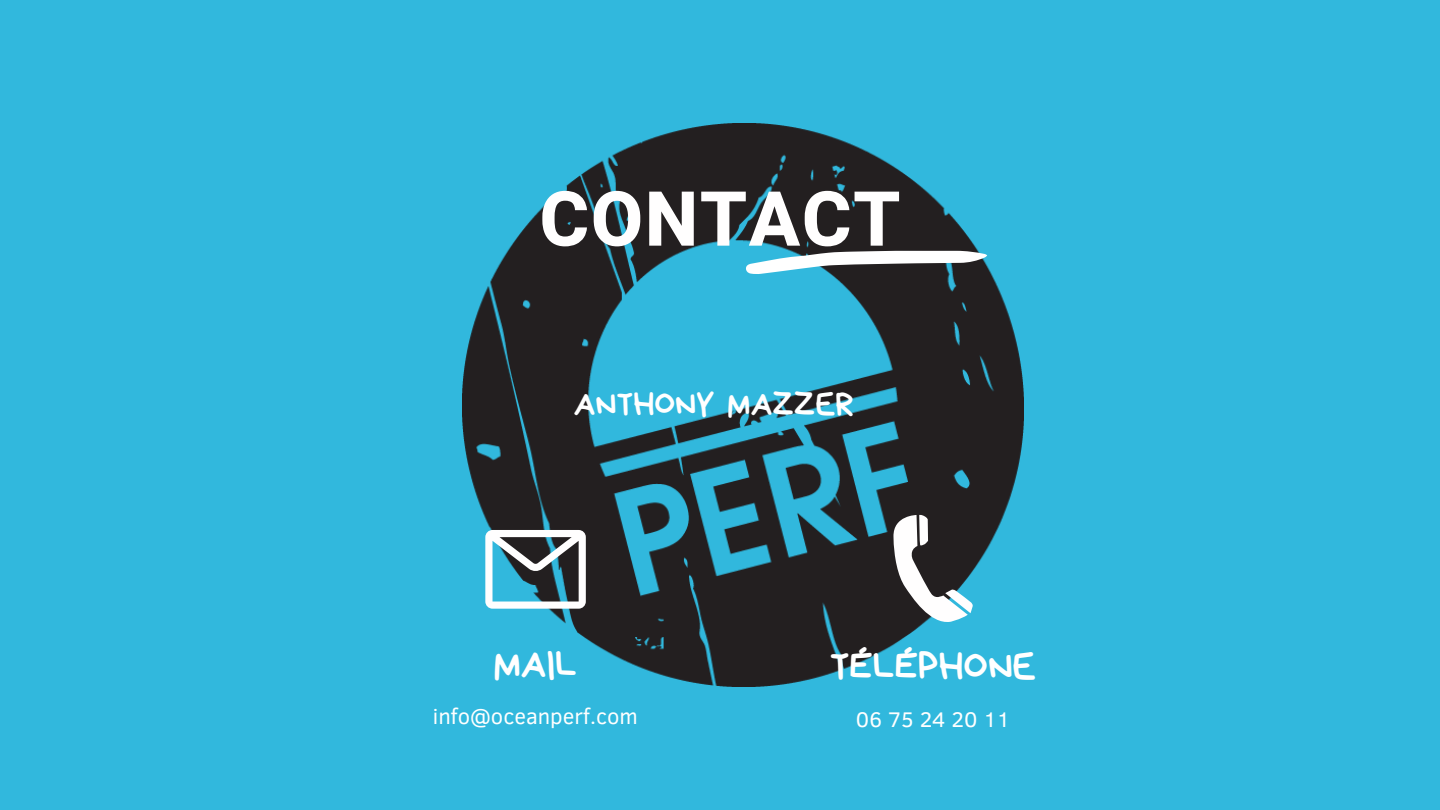
<style>
.page{position:relative;width:1440px;height:810px;background:#31b8dd}
.page>*{position:absolute;margin:0;border:0;box-sizing:border-box;transform-origin:0 0}
.t1{font:800 76px "Heebo";letter-spacing:.02em;color:#fffefe}
.t2{font:40px "Bryndan Write";color:#fff}
.t3{font:34px "Bryndan Write";color:#fff}
.t4{font:22px "Clear Sans";color:#fff}
.t5{font:21.7px "Clear Sans";color:#fff}
</style>
<div class="page">
<img style="left:462px;top:123px;width:562px;height:564px">
<svg style="left:746px;top:251px;width:241px;height:23px;background:#97aab1"></svg>
<svg style="left:485px;top:530px;width:101px;height:79px"></svg>
<svg style="left:893px;top:514px;width:80px;height:111px;background:#6d7477"></svg>
<p class="t1" style="left:539px;top:166px;width:363px">CONTACT</p>
<p class="t3" style="left:573px;top:387px;width:282px">ANTHONY MAZZER</p>
<p class="t2" style="left:494px;top:644px;width:85px">MAIL</p>
<p class="t4" style="left:433px;top:701px;width:206px">info@oceanperf.com</p>
<p class="t2" style="left:830px;top:646px;width:208px">TÉLÉPHONE</p>
<p class="t5" style="left:856px;top:703px;width:156px">06 75 24 20 11</p>
</div>
